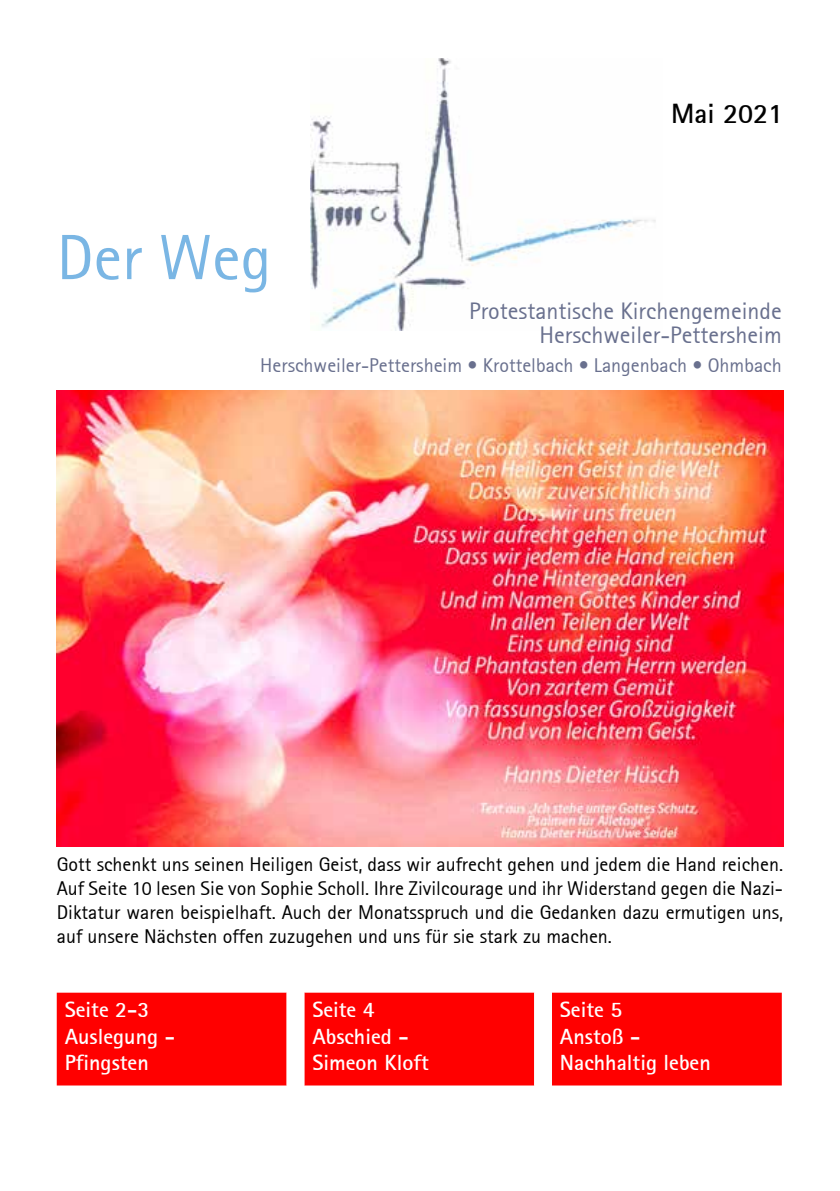
<style>
.page{position:relative;width:840px;height:1191px;background:#fff}
.page>*{position:absolute;margin:0;border:0;box-sizing:border-box;transform-origin:0 0}
.t1{font:64px "Rotis Sans Serif";color:#7ab6e4}
.t2{font:700 28px "Rotis Sans Serif";color:#000}
.t3{font:24px/24px "Rotis Sans Serif";color:#69708e;text-align:right}
.t4{font:700 22px/26.4px "Rotis Sans Serif";color:#fff}
.t5{font:20px/24px "Rotis Sans Serif";color:#000;text-align:justify}
.t6{font:20px "Rotis Sans Serif";color:#69708e}
</style>
<div class="page">
<img style="left:310px;top:58px;width:346px;height:272px">
<div style="left:57px;top:992px;width:724px;height:93px;background:#f00"></div>
<svg style="left:286px;top:992px;width:265px;height:93px;background:#ff2323"></svg>
<img style="left:57px;top:390px;width:726px;height:456px">
<h1 class="t1" style="left:57px;top:220px;width:216px">Der Weg</h1>
<h2 class="t2" style="left:670px;top:96px;width:113px">Mai 2021</h2>
<p class="t3" style="left:469px;top:299px;width:314px">Protestantische Kirchengemeinde<br>Herschweiler-Pettersheim</p>
<p class="t6" style="left:260px;top:353px;width:522px">Herschweiler-Pettersheim • Krottelbach • Langenbach • Ohmbach</p>
<p class="t5" style="left:57px;top:852px;width:727px">Gott schenkt uns seinen Heiligen Geist, dass wir aufrecht gehen und jedem die Hand reichen.<br>Auf Seite 10 lesen Sie von Sophie Scholl. Ihre Zivilcourage und ihr Widerstand gegen die Nazi-Diktatur waren beispielhaft. Auch der Monatsspruch und die Gedanken dazu ermutigen uns, auf unsere Nächsten offen zuzugehen und uns für sie stark zu machen.</p>
<p class="t4" style="left:65px;top:996px;width:111px">Seite 2-3<br>Auslegung -<br>Pfingsten</p>
<p class="t4" style="left:312px;top:996px;width:118px">Seite 4<br>Abschied -<br>Simeon Kloft</p>
<p class="t4" style="left:559px;top:996px;width:152px">Seite 5<br>Anstoß -<br>Nachhaltig leben</p>
</div>
